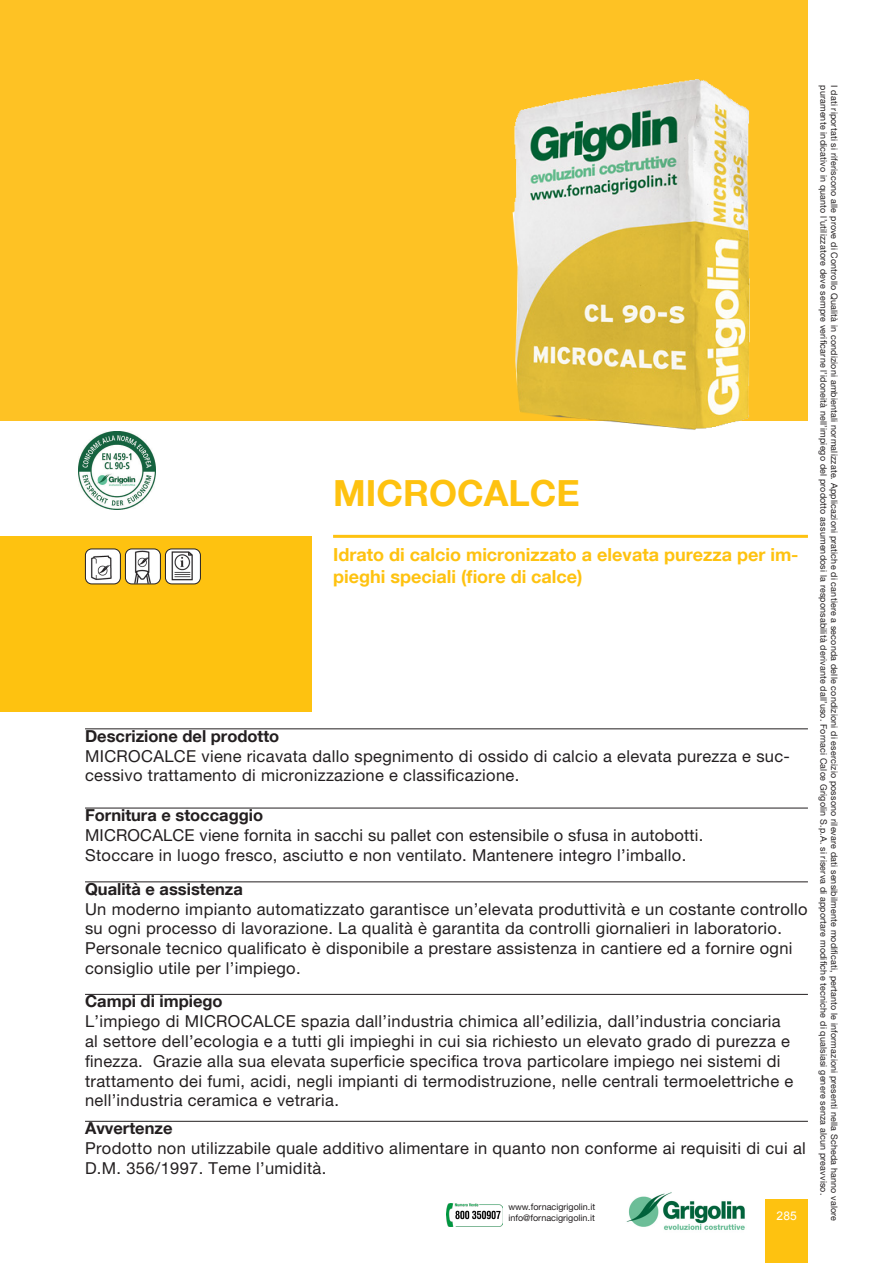
<style>
.page{position:relative;width:893px;height:1263px;background:#fff}
.page>*{position:absolute;margin:0;border:0;box-sizing:border-box;transform-origin:0 0}
.t1{font:700 36px "Helvetica Neue LT Com";color:#fec210}
.TiolettoScheda{font:700 18px/21.6px "Helvetica Neue LT Com";color:#fec210}
.TestoScheda{font:16.5px/19.8px "Helvetica Neue LT Com";letter-spacing:.02em;color:#231f20}
.TiolettoScheda-2{font:700 16.5px "Helvetica Neue LT Com";color:#231f20}
.t2{font:12px "Arial";color:#fff}
.t3{font:9px "Helvetica Neue LT Com";letter-spacing:.02em;color:#231f20}
.t4{font:9px/10.8px "Helvetica Neue LT Com";color:#231f20}
</style>
<div class="page">
<div style="left:765px;top:1199px;width:43px;height:64px;background:#fec210"></div>
<img style="left:626px;top:1192px;width:119px;height:38px">
<img style="left:446px;top:1204px;width:57px;height:22px">
<img style="left:78px;top:431px;width:78px;height:78px">
<div style="left:0;top:0;width:808px;height:420px;background:#fec224"></div>
<div style="left:0;top:536px;width:312px;height:176px;background:#fec210"></div>
<img style="left:85px;top:549px;width:34px;height:34px">
<div style="left:85px;top:549px;width:36px;height:35px;border:1px solid #231f20;border-radius:6px"></div>
<img style="left:125px;top:549px;width:35px;height:35px">
<div style="left:125px;top:549px;width:36px;height:35px;border:1px solid #231f20;border-radius:6px"></div>
<img style="left:165px;top:549px;width:35px;height:34px">
<div style="left:165px;top:549px;width:36px;height:35px;border:1px solid #231f20;border-radius:6px"></div>
<hr style="left:333px;top:535px;width:475px;height:3px;background:#fec210">
<hr style="left:85px;top:729px;width:723px;height:1px;background:#231f20">
<hr style="left:85px;top:808px;width:723px;height:1px;background:#231f20">
<hr style="left:85px;top:882px;width:723px;height:1px;background:#231f20">
<hr style="left:85px;top:994px;width:723px;height:1px;background:#231f20">
<hr style="left:85px;top:1121px;width:723px;height:1px;background:#231f20">
<img style="left:471px;top:79px;width:324px;height:351px">
<p class="t1" style="left:333px;top:470px;width:248px">MICROCALCE</p>
<p class="TiolettoScheda" style="left:333px;top:544px;width:467px">Idrato di calcio micronizzato a elevata purezza per im&shy;pieghi speciali (fiore di calce)</p>
<p class="TiolettoScheda-2" style="left:85px;top:725px;width:196px">Descrizione del prodotto</p>
<p class="TestoScheda" style="left:85px;top:745px;width:706px">MICROCALCE viene ricavata dallo spegnimento di ossido di calcio a elevata purezza e suc&shy;cessivo trattamento di micronizzazione e classificazione.</p>
<p class="TiolettoScheda-2" style="left:85px;top:805px;width:180px">Fornitura e stoccaggio</p>
<p class="TestoScheda" style="left:85px;top:825px;width:620px">MICROCALCE viene fornita in sacchi su pallet con estensibile o sfusa in autobotti.</p>
<p class="TestoScheda" style="left:85px;top:844px;width:603px">Stoccare in luogo fresco, asciutto e non ventilato. Mantenere integro l’imballo.</p>
<p class="TiolettoScheda-2" style="left:85px;top:878px;width:159px">Qualità e assistenza</p>
<p class="TestoScheda" style="left:85px;top:898px;width:724px">Un moderno impianto automatizzato garantisce un’elevata produttività e un costante controllo su ogni processo di lavorazione. La qualità è garantita da controlli giornalieri in laboratorio.<br>Personale tecnico qualificato è disponibile a prestare assistenza in cantiere ed a fornire ogni consiglio utile per l’impiego.</p>
<p class="TiolettoScheda-2" style="left:85px;top:991px;width:139px">Campi di impiego</p>
<p class="TestoScheda" style="left:85px;top:1011px;width:710px">L’impiego di MICROCALCE spazia dall’industria chimica all’edilizia, dall’industria conciaria al settore dell’ecologia e a tutti gli impieghi in cui sia richiesto un elevato grado di purezza e finezza. Grazie alla sua elevata superficie specifica trova particolare impiego nei sistemi di trattamento dei fumi, acidi, negli impianti di termodistruzione, nelle centrali termoelettriche e nell’industria ceramica e vetraria.</p>
<p class="TiolettoScheda-2" style="left:85px;top:1118px;width:89px">Avvertenze</p>
<p class="TestoScheda" style="left:85px;top:1138px;width:722px">Prodotto non utilizzabile quale additivo alimentare in quanto non conforme ai requisiti di cui al<br>D.M. 356/1997. Teme l’umidità.</p>
<p class="t4" style="left:508px;top:1201px;width:88px">www.fornacigrigolin.it info@fornacigrigolin.it</p>
<p class="t2" style="left:776px;top:1208px;width:22px">285</p>
<p class="t3" style="left:829px;top:85px;width:1112px;rotate:90deg">puramente indicativo in quanto l’utilizzatore deve sempre verificarne l’idoneità nell’impiego del prodotto assumendosi la responsabilità derivante dall’uso. Fornaci Calce Grigolin S.p.A. si riserva di apportare modifiche tecniche di qualsiasi genere senza alcun preavviso.</p>
<p class="t3" style="left:840px;top:85px;width:1138px;rotate:90deg">I dati riportati si riferiscono alle prove di Controllo Qualità in condizioni ambientali normalizzate. Applicazioni pratiche di cantiere a seconda delle condizioni di esercizio possono rilevare dati sensibilmente modificati, pertanto le informazioni presenti nella Scheda hanno valore</p>
</div>
